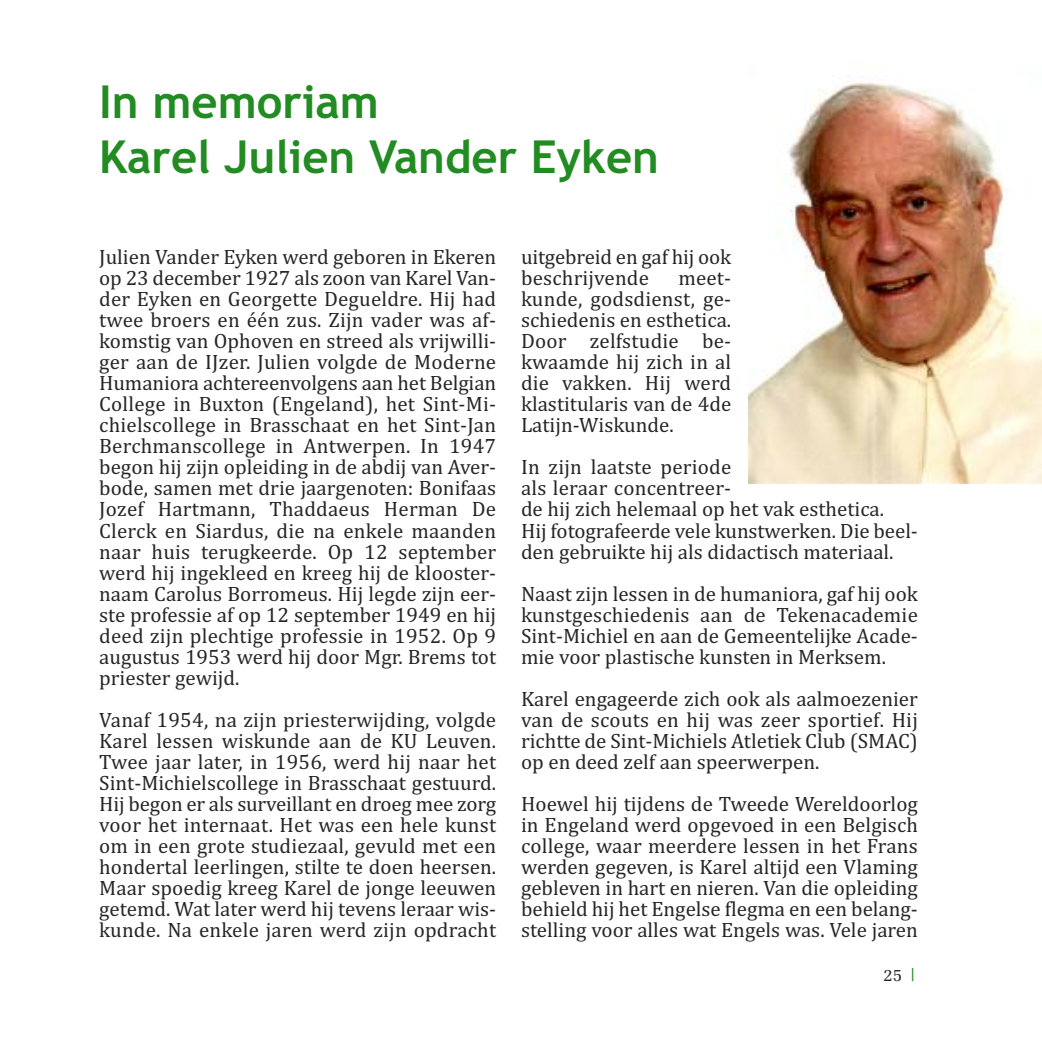
<style>
.page{position:relative;width:1042px;height:1042px;background:#fff}
.page>*{position:absolute;margin:0;border:0;box-sizing:border-box;transform-origin:0 0}
.t1{font:700 45.5px/54.6px "Trebuchet MS";color:#228b22}
.t2{font:21px/21px "Cambria";color:#272627;text-align:justify}
.t3{font:17.5px "Melior LT";color:#272627}
.s1{color:#228b22}
</style>
<div class="page">
<img style="left:749px;top:81px;width:292px;height:403px">
<h1 class="t1" style="left:99px;top:74px;width:561px">In memoriam<br>Karel Julien Vander Eyken</h1>
<p class="t2" style="left:99px;top:247px;width:399px">Julien Vander Eyken werd geboren in Ekeren op 23 december 1927 als zoon van Karel Van&shy;der Eyken en Georgette Degueldre. Hij had twee broers en één zus. Zijn vader was af&shy;komstig van Ophoven en streed als vrijwilli&shy;ger aan de IJzer. Julien volgde de Moderne Humaniora achtereenvolgens aan het Belgian College in Buxton (Engeland), het Sint-Mi&shy;chielscollege in Brasschaat en het Sint-Jan Berchmanscollege in Antwerpen. In 1947 begon hij zijn opleiding in de abdij van Aver&shy;bode, samen met drie jaargenoten: Bonifaas Jozef Hartmann, Thaddaeus Herman De Clerck en Siardus, die na enkele maanden naar huis terugkeerde. Op 12 september werd hij ingekleed en kreeg hij de klooster&shy;naam Carolus Borromeus. Hij legde zijn eer&shy;ste professie af op 12 september 1949 en hij deed zijn plechtige professie in 1952. Op 9 augustus 1953 werd hij door Mgr. Brems tot priester gewijd.</p>
<p class="t2" style="left:99px;top:709px;width:398px">Vanaf 1954, na zijn priesterwijding, volgde Karel lessen wiskunde aan de KU Leuven.<br>Twee jaar later, in 1956, werd hij naar het Sint-Michielscollege in Brasschaat gestuurd.<br>Hij begon er als surveillant en droeg mee zorg voor het internaat. Het was een hele kunst om in een grote studiezaal, gevuld met een hondertal leerlingen, stilte te doen heersen.<br>Maar spoedig kreeg Karel de jonge leeuwen getemd. Wat later werd hij tevens leraar wis&shy;kunde. Na enkele jaren werd zijn opdracht</p>
<p class="t2" style="left:521px;top:247px;width:212px">uitgebreid en gaf hij ook beschrijvende</p>
<p class="t2" style="left:521px;top:268px;width:212px;text-indent:157px">meet&shy;kunde, godsdienst, ge&shy;schiedenis en esthetica.<br>Door zelfstudie be&shy;kwaamde hij zich in al die vakken. Hij werd klastitularis van de 4de Latijn-Wiskunde.</p>
<p class="t2" style="left:521px;top:457px;width:398px;text-align:left">In zijn laatste periode<br>als leraar concentreer-<br>de hij zich helemaal op het vak esthetica.<br>Hij fotografeerde vele kunstwerken. Die beel&shy;den gebruikte hij als didactisch materiaal.</p>
<p class="t2" style="left:521px;top:583px;width:398px">Naast zijn lessen in de humaniora, gaf hij ook kunstgeschiedenis aan de Tekenacademie Sint-Michiel en aan de Gemeentelijke Acade&shy;mie voor plastische kunsten in Merksem.</p>
<p class="t2" style="left:521px;top:688px;width:398px">Karel engageerde zich ook als aalmoezenier van de scouts en hij was zeer sportief. Hij richtte de Sint-Michiels Atletiek Club (SMAC) op en deed zelf aan speerwerpen.</p>
<p class="t2" style="left:521px;top:793px;width:398px">Hoewel hij tijdens de Tweede Wereldoorlog in Engeland werd opgevoed in een Belgisch college, waar meerdere lessen in het Frans werden gegeven, is Karel altijd een Vlaming gebleven in hart en nieren. Van die opleiding behield hij het Engelse flegma en een belang&shy;stelling voor alles wat Engels was. Vele jaren</p>
<p class="t3" style="left:883px;top:964px;width:36px">25 <span class="s1">|</span></p>
</div>
